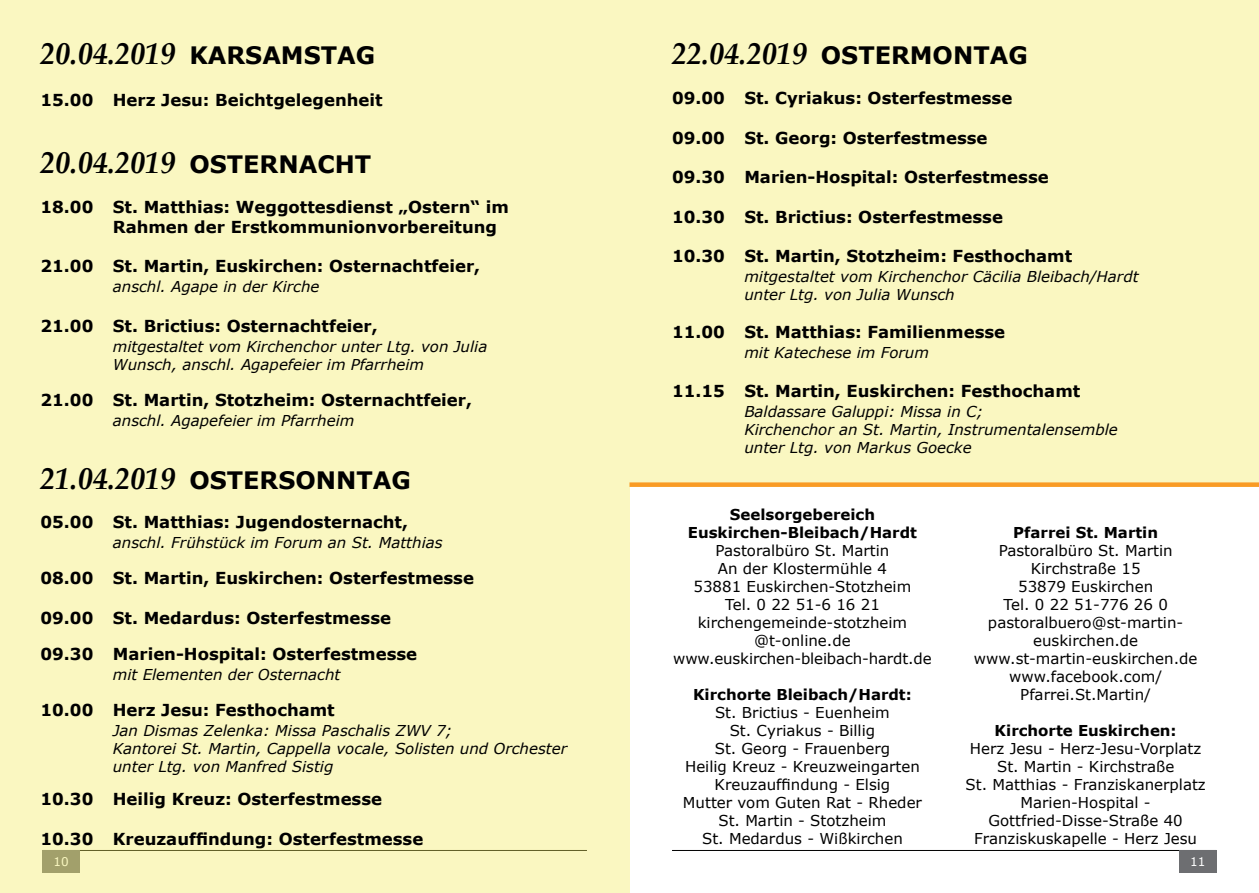
<style>
.page{position:relative;width:1259px;height:893px;background:#fff}
.page>*{position:absolute;margin:0;border:0;box-sizing:border-box;transform-origin:0 0}
.t1{font:italic 700 30px "Book Antiqua";color:#000}
.t2{font:700 24px "Verdana";color:#000}
.t3{font:700 16.5px/19.8px "Verdana";color:#000}
.t4{font:15px/18px "Verdana";color:#000;text-align:center}
.t5{font:italic 15px/18px "Verdana";color:#000}
.t6{font:700 15px/18px "Verdana";color:#000;text-align:center}
.t7{font:12px "Verdana";color:#fff}
.s1{font-family:"Verdana";font-style:normal;font-size:24px}
.s2{font-family:"Book Antiqua";font-style:italic;font-size:30px}
</style>
<div class="page">
<hr style="left:672px;top:850px;width:544px;height:1px;background:#000">
<div style="left:1179px;top:850px;width:37px;height:23px;background:#6d6e71"></div>
<div style="left:630px;top:0;width:629px;height:486px;background:#faf7c1"></div>
<div style="left:0;top:0;width:629px;height:893px;background:#faf7c1"></div>
<div style="left:629px;top:482px;width:630px;height:5px;background:#f99b25"></div>
<h1 class="t1" style="left:40px;top:33px;width:336px">20.04.2019 <span class="s1">KARSAMSTAG</span></h1>
<p class="t3" style="left:40px;top:90px;width:344px">15.00 Herz Jesu: Beichtgelegenheit</p>
<h1 class="t1" style="left:40px;top:142px;width:332px">20.04.2019 <span class="s1">OSTERNACHT</span></h1>
<p class="t3" style="left:113px;top:197px;width:397px;text-indent:-72px">18.00 St. Matthias: Weggottesdienst „Ostern“ im<br>Rahmen der Erstkommunionvorbereitung</p>
<p class="t3" style="left:40px;top:256px;width:441px">21.00 St. Martin, Euskirchen: Osternachtfeier,</p>
<p class="t5" style="left:113px;top:278px;width:208px">anschl. Agape in der Kirche</p>
<p class="t3" style="left:41px;top:315px;width:339px">21.00 St. Brictius: Osternachtfeier,</p>
<p class="t5" style="left:113px;top:337px;width:376px">mitgestaltet vom Kirchenchor unter Ltg. von Julia<br>Wunsch, anschl. Agapefeier im Pfarrheim</p>
<p class="t3" style="left:40px;top:390px;width:433px">21.00 St. Martin, Stotzheim: Osternachtfeier,</p>
<p class="t5" style="left:113px;top:411px;width:243px">anschl. Agapefeier im Pfarrheim</p>
<h2 class="t2" style="left:40px;top:463px;width:372px"><span class="s2">21.04.2019</span> OSTERSONNTAG</h2>
<p class="t3" style="left:40px;top:512px;width:369px">05.00 St. Matthias: Jugendosternacht,</p>
<p class="t5" style="left:113px;top:533px;width:331px">anschl. Frühstück im Forum an St. Matthias</p>
<p class="t3" style="left:40px;top:568px;width:435px">08.00 St. Martin, Euskirchen: Osterfestmesse</p>
<p class="t3" style="left:40px;top:599px;width:378px;line-height:36.3px">09.00 St. Medardus: Osterfestmesse<br>09.30 Marien-Hospital: Osterfestmesse</p>
<p class="t5" style="left:113px;top:665px;width:229px">mit Elementen der Osternacht</p>
<p class="t3" style="left:41px;top:700px;width:296px">10.00 Herz Jesu: Festhochamt</p>
<p class="t5" style="left:113px;top:722px;width:456px">Jan Dismas Zelenka: Missa Paschalis ZWV 7;<br>Kantorei St. Martin, Cappella vocale, Solisten und Orchester unter Ltg. von Manfred Sistig</p>
<p class="t3" style="left:40px;top:789px;width:343px">10.30 Heilig Kreuz: Osterfestmesse</p>
<p class="t3" style="left:40px;top:829px;width:384px">10.30 Kreuzauffindung: Osterfestmesse</p>
<h2 class="t2" style="left:672px;top:39px;width:357px"><span class="s2">22.04.2019</span> OSTERMONTAG</h2>
<p class="t3" style="left:672px;top:88px;width:342px">09.00 St. Cyriakus: Osterfestmesse</p>
<p class="t3" style="left:672px;top:127px;width:317px">09.00 St. Georg: Osterfestmesse</p>
<p class="t3" style="left:672px;top:167px;width:378px">09.30 Marien-Hospital: Osterfestmesse</p>
<p class="t3" style="left:672px;top:207px;width:332px">10.30 St. Brictius: Osterfestmesse</p>
<p class="t3" style="left:672px;top:246px;width:402px">10.30 St. Martin, Stotzheim: Festhochamt</p>
<p class="t5" style="left:744px;top:268px;width:396px">mitgestaltet vom Kirchenchor Cäcilia Bleibach/Hardt unter Ltg. von Julia Wunsch</p>
<p class="t3" style="left:672px;top:322px;width:335px">11.00 St. Matthias: Familienmesse</p>
<p class="t5" style="left:744px;top:343px;width:186px">mit Katechese im Forum</p>
<p class="t3" style="left:672px;top:381px;width:410px">11.15 St. Martin, Euskirchen: Festhochamt</p>
<p class="t5" style="left:744px;top:403px;width:375px">Baldassare Galuppi: Missa in C;<br>Kirchenchor an St. Martin, Instrumentalensemble unter Ltg. von Markus Goecke</p>
<p class="t6" style="left:688px;top:505px;width:231px">Seelsorgebereich<br>Euskirchen-Bleibach/Hardt</p>
<p class="t4" style="left:673px;top:541px;width:260px">Pastoralbüro St. Martin<br>An der Klostermühle 4<br>53881 Euskirchen-Stotzheim<br>Tel. 0 22 51-6 16 21 kirchengemeinde-stotzheim @t-online.de www.euskirchen-bleibach-hardt.de</p>
<p class="t6" style="left:693px;top:685px;width:220px">Kirchorte Bleibach/Hardt:</p>
<p class="t4" style="left:683px;top:703px;width:240px">St. Brictius - Euenheim<br>St. Cyriakus - Billig<br>St. Georg - Frauenberg<br>Heilig Kreuz - Kreuzweingarten<br>Kreuzauffindung - Elsig<br>Mutter vom Guten Rat - Rheder<br>St. Martin - Stotzheim<br>St. Medardus - Wißkirchen</p>
<p class="t6" style="left:1013px;top:523px;width:146px">Pfarrei St. Martin</p>
<p class="t4" style="left:974px;top:541px;width:225px">Pastoralbüro St. Martin<br>Kirchstraße 15<br>53879 Euskirchen<br>Tel. 0 22 51-776 26 0 pastoralbuero@st-martin&shy;euskirchen.de www.st-martin-euskirchen.de www.facebook.com/<br>Pfarrei.St.Martin/</p>
<p class="t6" style="left:994px;top:721px;width:183px">Kirchorte Euskirchen:</p>
<p class="t4" style="left:965px;top:739px;width:242px">Herz Jesu - Herz-Jesu-Vorplatz<br>St. Martin - Kirchstraße<br>St. Matthias - Franziskanerplatz<br>Marien-Hospital -<br>Gottfried-Disse-Straße 40<br>Franziskuskapelle - Herz Jesu</p>
<p class="t7" style="left:54px;top:853px;width:17px">10</p>
<p class="t7" style="left:1190px;top:853px;width:17px">11</p>
</div>
